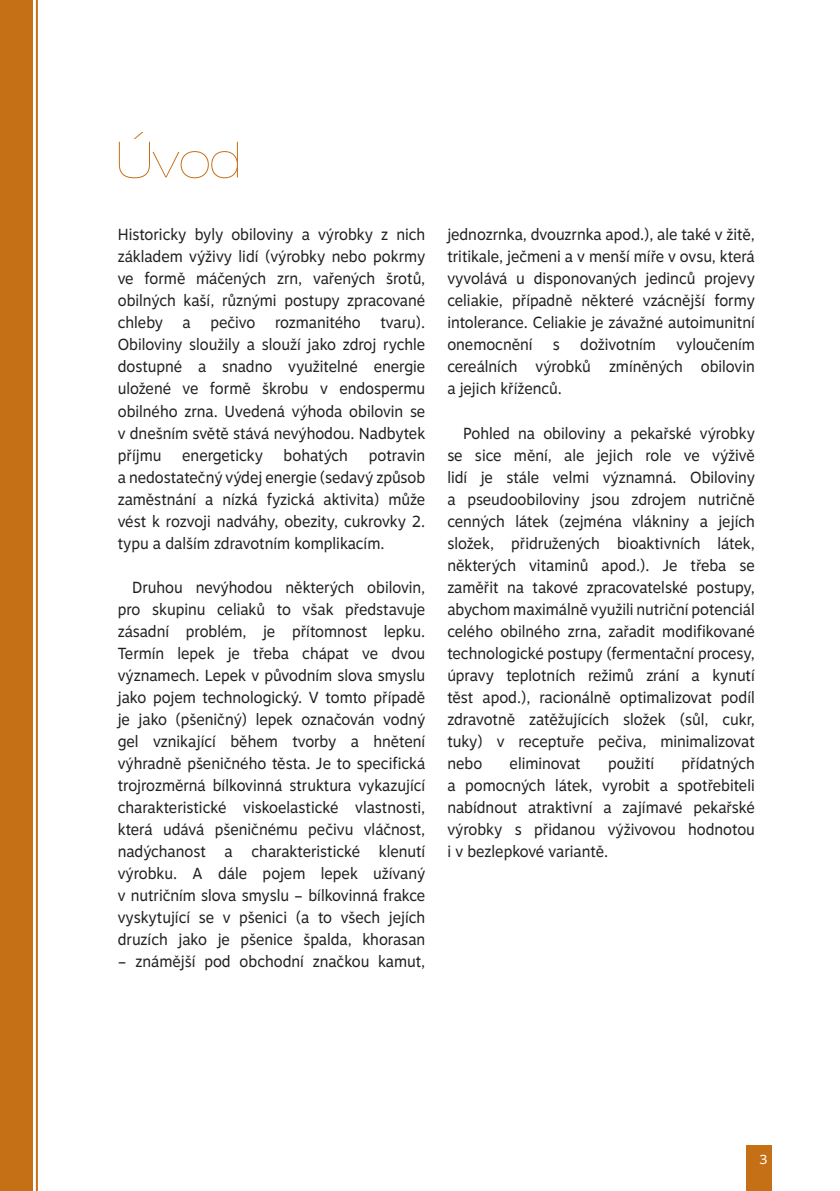
<style>
.page{position:relative;width:840px;height:1191px;background:#fff}
.page>*{position:absolute;margin:0;border:0;box-sizing:border-box;transform-origin:0 0}
.t1{font:200 expanded 50px "Helvetica Neue LT Pro";color:#c57016}
.t2{font:16px/22px "Motiva Sans";color:#231f20;text-align:justify;scale:.92 1}
.t3{font:13px "Motiva Sans";color:#fff}
</style>
<div class="page">
<div style="left:746px;top:1145px;width:25px;height:46px;background:#c57016"></div>
<div style="left:0;top:0;width:33px;height:1191px;background:#c57016"></div>
<hr style="left:36px;top:0;width:2px;height:1191px;background:#c57016">
<h1 class="t1" style="left:116px;top:131px;width:126px">Úvod</h1>
<p class="t2" style="left:118px;top:223px;width:335px">Historicky byly obiloviny a výrobky z nich základem výživy lidí (výrobky nebo pokrmy ve formě máčených zrn, vařených šrotů, obilných kaší, různými postupy zpracované chleby a pečivo rozmanitého tvaru).<br>Obiloviny sloužily a slouží jako zdroj rychle dostupné a snadno využitelné energie uložené ve formě škrobu v endospermu obilného zrna. Uvedená výhoda obilovin se v dnešním světě stává nevýhodou. Nadbytek příjmu</p>
<p class="t2" style="left:182px;top:443px;width:89px">energeticky</p>
<p class="t2" style="left:283px;top:443px;width:71px">bohatých</p>
<p class="t2" style="left:118px;top:443px;width:335px;text-indent:251px">potravin a nedostatečný výdej energie (sedavý způsob zaměstnání a nízká fyzická aktivita) může vést k rozvoji nadváhy, obezity, cukrovky 2. typu a dalším zdravotním komplikacím.</p>
<p class="t2" style="left:118px;top:575px;width:335px;text-indent:14px">Druhou nevýhodou některých obilovin, pro skupinu celiaků to však představuje zásadní problém, je přítomnost lepku.<br>Termín lepek je třeba chápat ve dvou významech. Lepek v původním slova smyslu jako pojem technologický. V tomto případě je jako (pšeničný) lepek označován vodný gel vznikající během tvorby a hnětení výhradně pšeničného těsta. Je to specifická trojrozměrná bílkovinná struktura vykazující charakteristické viskoelastické vlastnosti, která udává pšeničnému pečivu vláčnost, nadýchanost a charakteristické klenutí výrobku. A dále pojem lepek užívaný v nutričním slova smyslu – bílkovinná frakce vyskytující se v pšenici (a to všech jejích druzích jako je pšenice špalda, khorasan</p>
<p class="t2" style="left:118px;top:949px;width:335px">– známější pod obchodní značkou kamut,</p>
<p class="t2" style="left:447px;top:223px;width:335px">jednozrnka, dvouzrnka apod.), ale také v žitě, tritikale, ječmeni a v menší míře v ovsu, která vyvolává u disponovaných jedinců projevy celiakie, případně některé vzácnější formy intolerance. Celiakie je závažné autoimunitní onemocnění</p>
<p class="t2" style="left:447px;top:333px;width:335px;text-indent:229px">vyloučením cereálních výrobků zmíněných obilovin a jejich kříženců.</p>
<p class="t2" style="left:447px;top:421px;width:335px;text-indent:16px">Pohled na obiloviny a pekařské výrobky se sice mění, ale jejich role ve výživě lidí je stále velmi významná. Obiloviny a pseudoobiloviny jsou zdrojem nutričně cenných látek (zejména vlákniny a jejích složek, přidružených bioaktivních látek, některých vitaminů apod.). Je třeba se zaměřit na takové zpracovatelské postupy, abychom maximálně využili nutriční potenciál celého obilného zrna, zařadit modifikované technologické postupy (fermentační procesy, úpravy teplotních režimů zrání a kynutí těst apod.), racionálně optimalizovat podíl zdravotně zatěžujících složek (sůl, cukr, tuky) v receptuře pečiva, minimalizovat nebo</p>
<p class="t2" style="left:552px;top:333px;width:9px">s</p>
<p class="t2" style="left:580px;top:333px;width:84px">doživotním</p>
<p class="t2" style="left:447px;top:751px;width:335px;text-indent:234px">přídatných a pomocných látek, vyrobit a spotřebiteli nabídnout atraktivní a zajímavé pekařské výrobky s přidanou výživovou hodnotou i v bezlepkové variantě.</p>
<p class="t2" style="left:509px;top:751px;width:79px">eliminovat</p>
<p class="t2" style="left:607px;top:751px;width:52px">použití</p>
<p class="t3" style="left:759px;top:1149px;width:9px">3</p>
</div>
